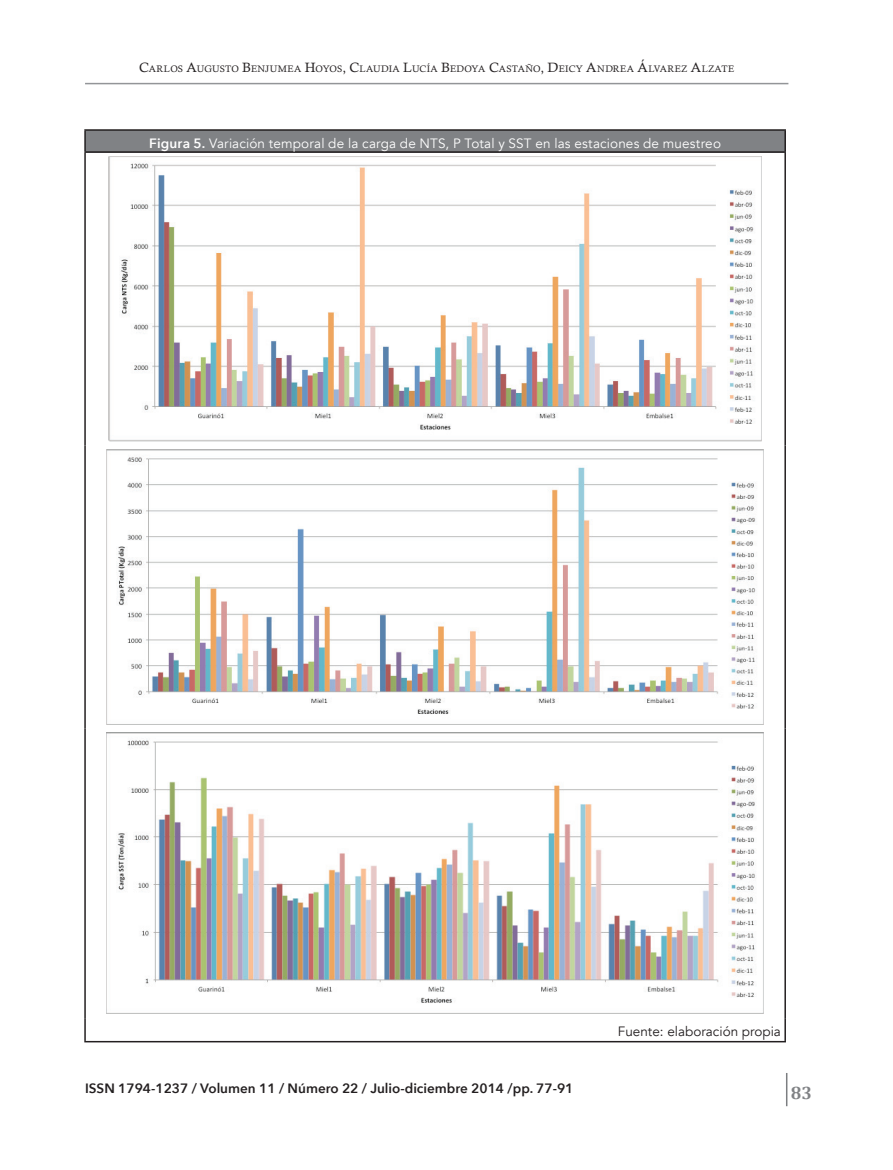
<style>
.page{position:relative;width:893px;height:1170px;background:#fff}
.page>*{position:absolute;margin:0;border:0;box-sizing:border-box;transform-origin:0 0}
.t1{font:700 18px "Cambria";color:#808285}
.t2{font:13.5px "Avenir";letter-spacing:.01em;color:#fff}
.t3{font:600 13.5px "Avenir Next";color:#231f20}
.t4{font:13.5px "Avenir";color:#231f20}
.t5{font:9.45px "Calisto";letter-spacing:.015em;color:#231f20}
.s1{font-size:13.5px}
.s2{font-family:"Avenir Next";font-weight:600}
</style>
<div class="page">
<hr style="left:786px;top:1072px;width:1px;height:34px;background:#7c7e81">
<hr style="left:85px;top:83px;width:703px;height:1px;background:#939598">
<div style="left:85px;top:130px;width:700px;height:22px;background:#808285"></div>
<hr style="left:84px;top:153px;width:2px;height:292px;background:#231f20">
<hr style="left:784px;top:153px;width:2px;height:292px;background:#231f20">
<hr style="left:84px;top:445px;width:2px;height:283px;background:#231f20">
<hr style="left:784px;top:445px;width:2px;height:283px;background:#231f20">
<hr style="left:84px;top:728px;width:2px;height:290px;background:#231f20">
<hr style="left:784px;top:728px;width:2px;height:290px;background:#231f20">
<hr style="left:84px;top:1018px;width:2px;height:22px;background:#231f20">
<hr style="left:784px;top:1018px;width:2px;height:22px;background:#231f20">
<hr style="left:84px;top:1040px;width:702px;height:2px;background:#231f20">
<hr style="left:84px;top:129px;width:702px;height:2px;background:#231f20">
<hr style="left:84px;top:131px;width:2px;height:20px;background:#231f20">
<hr style="left:784px;top:131px;width:2px;height:20px;background:#231f20">
<hr style="left:84px;top:151px;width:702px;height:2px;background:#231f20">
<img style="left:109px;top:156px;width:652px;height:285px">
<img style="left:107px;top:450px;width:657px;height:274px">
<img style="left:107px;top:732px;width:657px;height:281px">
<p class="t5" style="left:139px;top:63px;width:597px"><span class="s1">C</span>ARLOS <span class="s1">A</span>UGUSTO <span class="s1">B</span>ENJUMEA <span class="s1">H</span>OYOS<span class="s1">, C</span>LAUDIA <span class="s1">L</span>UCÍA <span class="s1">B</span>EDOYA <span class="s1">C</span>ASTAÑO<span class="s1">, D</span>EICY <span class="s1">A</span>NDREA <span class="s1">Á</span>LVAREZ <span class="s1">A</span>LZATE</p>
<h2 class="t2" style="left:149px;top:135px;width:573px"><span class="s2">Figur a 5.</span> Variación temporal de la carga de NTS, P Total y SST en las estaciones de muestreo</h2>
<h2 class="t3" style="left:85px;top:1076px;width:490px">ISSN 1794-1237 / Volumen 11 / Número 22 / Julio-diciembre 2014 /pp. 77-91</h2>
<h2 class="t4" style="left:618px;top:1023px;width:165px">Fuente: elaboración propia</h2>
<h1 class="t1" style="left:791px;top:1079px;width:23px">83</h1>
</div>
